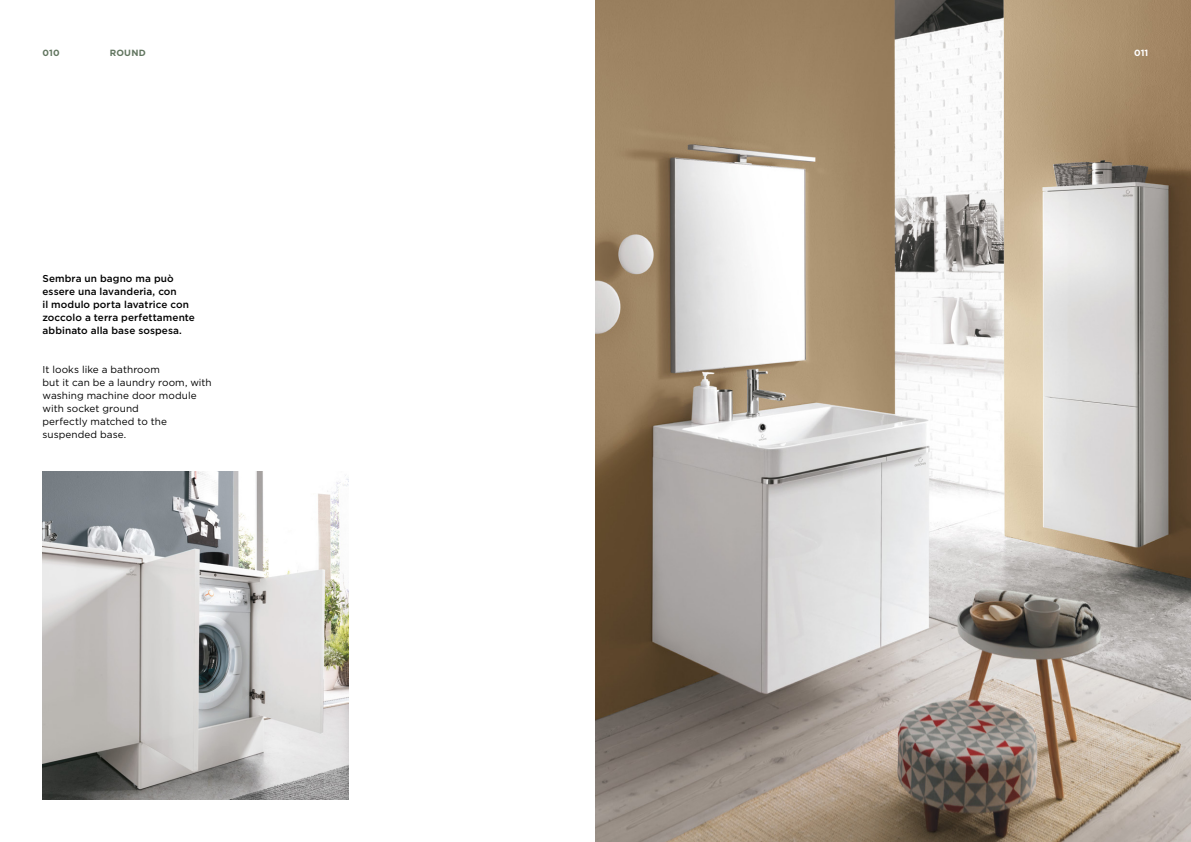
<style>
.page{position:relative;width:1191px;height:842px;background:#fff}
.page>*{position:absolute;margin:0;border:0;box-sizing:border-box;transform-origin:0 0}
.t1{font:10px/13px "Gotham";letter-spacing:.005em;color:#000}
.t2{font:500 10px/13px "Gotham";letter-spacing:.01em;color:#000}
.t3{font:700 9px "Gotham";letter-spacing:.015em;color:#627660}
.t4{font:700 9px "Gotham";color:#fff}
</style>
<div class="page">
<img style="left:43px;top:472px;width:305px;height:327px">
<img style="left:595px;top:0;width:596px;height:842px">
<p class="t3" style="left:43px;top:47px;width:19px">010</p>
<p class="t4" style="left:1134px;top:47px;width:16px">011</p>
<p class="t3" style="left:110px;top:47px;width:37px">ROUND</p>
<p class="t2" style="left:43px;top:272px;width:154px">Sembra un bagno ma può essere una lavanderia, con<br>il modulo porta lavatrice con zoccolo a terra perfettamente abbinato alla base sospesa.</p>
<p class="t1" style="left:43px;top:363px;width:171px">It looks like a bathroom<br>but it can be a laundry room, with washing machine door module with socket ground<br>perfectly matched to the suspended base.</p>
</div>
